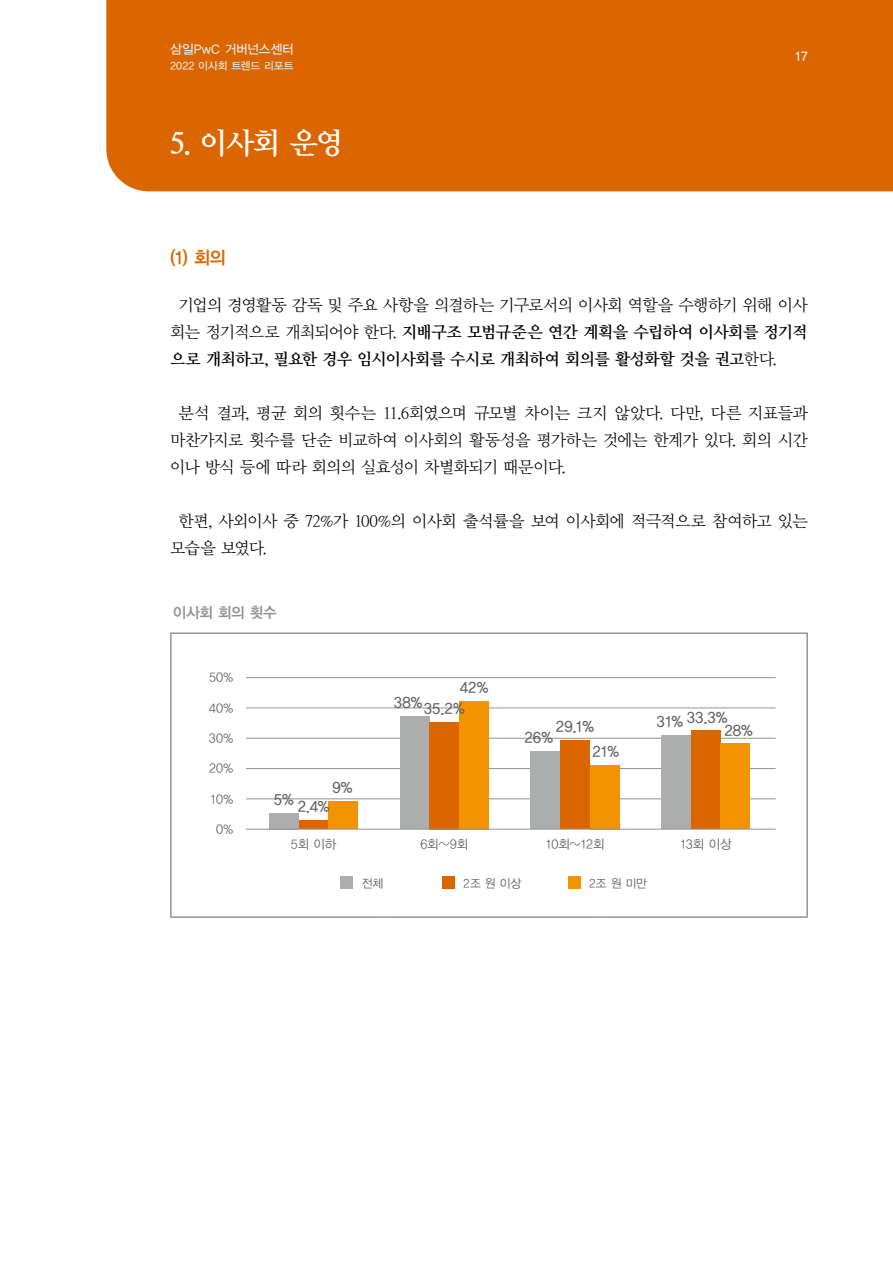
<style>
.page{position:relative;width:893px;height:1263px;background:#fff}
.page>*{position:absolute;margin:0;border:0;box-sizing:border-box;transform-origin:0 0}
.t1{font:30px "YDVY Mj O44";color:#fff}
.t2{font:18px "YDVYGO34";color:#db6600}
.t3{font:16.5px/27px "YDVY Mj O42";letter-spacing:-.05em;color:#000;text-align:justify}
.t4{font:16.5px/27px "YDVY Mj O44";letter-spacing:-.05em;color:#000}
.t5{font:15px/24.6px "YDVYGO33";letter-spacing:.005em;color:#656464}
.t6{font:15px "YDVYGO34";letter-spacing:-.025em;color:#949495}
.t7{font:12.75px "YDVYGO32";letter-spacing:-.01em;color:#656464}
.t8{font:12.75px "YDVYGO33";color:#e6e6e6}
.t9{font:12.75px "YDVYGO34";color:#e6e6e6}
.t10{font:12px "YDVYGO32";letter-spacing:-.01em;color:#656464}
.t11{font:10.65px "YDVYGO33";letter-spacing:.01em;color:#e6e6e6}
.s1{font-family:"YDVY Mj O42"}
</style>
<div class="page">
<div style="left:106px;top:0;width:787px;height:191px;background:#db6600"></div>
<hr style="left:170px;top:632px;width:207px;height:2px;background:#949495">
<hr style="left:170px;top:634px;width:2px;height:282px;background:#949495">
<svg style="left:377px;top:632px;width:9px;height:2px"></svg>
<hr style="left:386px;top:632px;width:206px;height:2px;background:#949495">
<svg style="left:592px;top:632px;width:9px;height:2px"></svg>
<hr style="left:601px;top:632px;width:207px;height:2px;background:#949495">
<hr style="left:806px;top:634px;width:2px;height:282px;background:#949495">
<hr style="left:170px;top:916px;width:207px;height:2px;background:#949495">
<svg style="left:377px;top:916px;width:9px;height:2px"></svg>
<hr style="left:386px;top:916px;width:206px;height:2px;background:#949495">
<svg style="left:592px;top:916px;width:9px;height:2px"></svg>
<hr style="left:601px;top:916px;width:207px;height:2px;background:#949495">
<hr style="left:246px;top:798px;width:530px;height:1px;background:#949495">
<hr style="left:246px;top:768px;width:530px;height:1px;background:#949495">
<hr style="left:246px;top:738px;width:530px;height:1px;background:#949495">
<hr style="left:246px;top:708px;width:530px;height:1px;background:#949495">
<hr style="left:246px;top:677px;width:530px;height:1px;background:#949495">
<div style="left:269px;top:813px;width:30px;height:16px;background:#acadad"></div>
<div style="left:299px;top:821px;width:29px;height:8px;background:#db6600"></div>
<div style="left:328px;top:801px;width:30px;height:28px;background:#f39300"></div>
<div style="left:400px;top:716px;width:29px;height:113px;background:#acadad"></div>
<div style="left:429px;top:722px;width:30px;height:107px;background:#db6600"></div>
<div style="left:459px;top:701px;width:30px;height:128px;background:#f39300"></div>
<div style="left:530px;top:751px;width:30px;height:78px;background:#acadad"></div>
<div style="left:560px;top:740px;width:30px;height:89px;background:#db6600"></div>
<div style="left:590px;top:765px;width:30px;height:64px;background:#f39300"></div>
<div style="left:661px;top:736px;width:30px;height:93px;background:#acadad"></div>
<div style="left:691px;top:731px;width:30px;height:98px;background:#db6600"></div>
<div style="left:721px;top:744px;width:29px;height:85px;background:#f39300"></div>
<div style="left:341px;top:876px;width:12px;height:13px;background:#acadad"></div>
<div style="left:442px;top:876px;width:13px;height:13px;background:#db6600"></div>
<div style="left:568px;top:876px;width:13px;height:13px;background:#f39300"></div>
<hr style="left:246px;top:829px;width:530px;height:1px;background:#949495">
<p class="t8" style="left:170px;top:40px;width:125px">삼일PwC 거버넌스센터</p>
<p class="t11" style="left:170px;top:59px;width:125px">2022 이사회 트렌드 리포트</p>
<h1 class="t1" style="left:170px;top:122px;width:175px">5. 이사회 운영</h1>
<p class="t9" style="left:795px;top:48px;width:15px">17</p>
<p class="t2" style="left:170px;top:246px;width:57px">(1) 회의</p>
<p class="t3" style="left:179px;top:291px;width:631px">기업의 경영활동 감독 및 주요 사항을 의결하는 기구로서의 이사회 역할을 수행하기 위해 이사</p>
<p class="t4" style="left:170px;top:318px;width:639px"><span class="s1">회는 정기적으로 개최되어야 한다.</span> 지배구조 모범규준은 연간 계획을 수립하여 이사회를 정기적 으로 개최하고, 필요한 경우 임시이사회를 수시로 개최하여 회의를 활성화할 것을 권고<span class="s1">한다.</span></p>
<p class="t3" style="left:170px;top:399px;width:639px;text-indent:8px">분석 결과, 평균 회의 횟수는 11.6회였으며 규모별 차이는 크지 않았다. 다만, 다른 지표들과 마찬가지로 횟수를 단순 비교하여 이사회의 활동성을 평가하는 것에는 한계가 있다. 회의 시간 이나 방식 등에 따라 회의의 실효성이 차별화되기 때문이다.</p>
<p class="t3" style="left:170px;top:507px;width:639px;text-indent:8px">한편, 사외이사 중 72%가 100%의 이사회 출석률을 보여 이사회에 적극적으로 참여하고 있는 모습을 보였다.</p>
<p class="t6" style="left:173px;top:603px;width:105px">이사회 회의 횟수</p>
<p class="t7" style="left:209px;top:669px;width:26px">50%</p>
<p class="t7" style="left:209px;top:699px;width:26px">40%</p>
<p class="t7" style="left:209px;top:730px;width:26px">30%</p>
<p class="t7" style="left:209px;top:760px;width:25px">20%</p>
<p class="t7" style="left:210px;top:790px;width:25px">10%</p>
<p class="t7" style="left:216px;top:821px;width:18px">0%</p>
<p class="t5" style="left:332px;top:775px;width:22px">9%</p>
<p class="t5" style="left:274px;top:786px;width:21px">5%</p>
<p class="t5" style="left:298px;top:794px;width:33px">2.4%</p>
<p class="t7" style="left:291px;top:835px;width:47px">5회 이하</p>
<p class="t5" style="left:460px;top:674px;width:30px">42%</p>
<p class="t5" style="left:394px;top:695px;width:72px">38%35.2%</p>
<p class="t7" style="left:420px;top:835px;width:49px">6회~9회</p>
<p class="t5" style="left:525px;top:724px;width:30px">26%</p>
<p class="t5" style="left:592px;top:714px;width:28px;text-indent:-37px">29.1%<br>21%</p>
<p class="t7" style="left:545px;top:835px;width:61px">10회~12회</p>
<p class="t5" style="left:724px;top:710px;width:30px;line-height:13px;text-indent:-68px">31% 33.3%<br>28%</p>
<p class="t7" style="left:680px;top:835px;width:53px">13회 이상</p>
<p class="t10" style="left:362px;top:875px;width:23px">전체</p>
<p class="t10" style="left:463px;top:875px;width:60px">2조 원 이상</p>
<p class="t10" style="left:589px;top:875px;width:59px">2조 원 미만</p>
</div>
